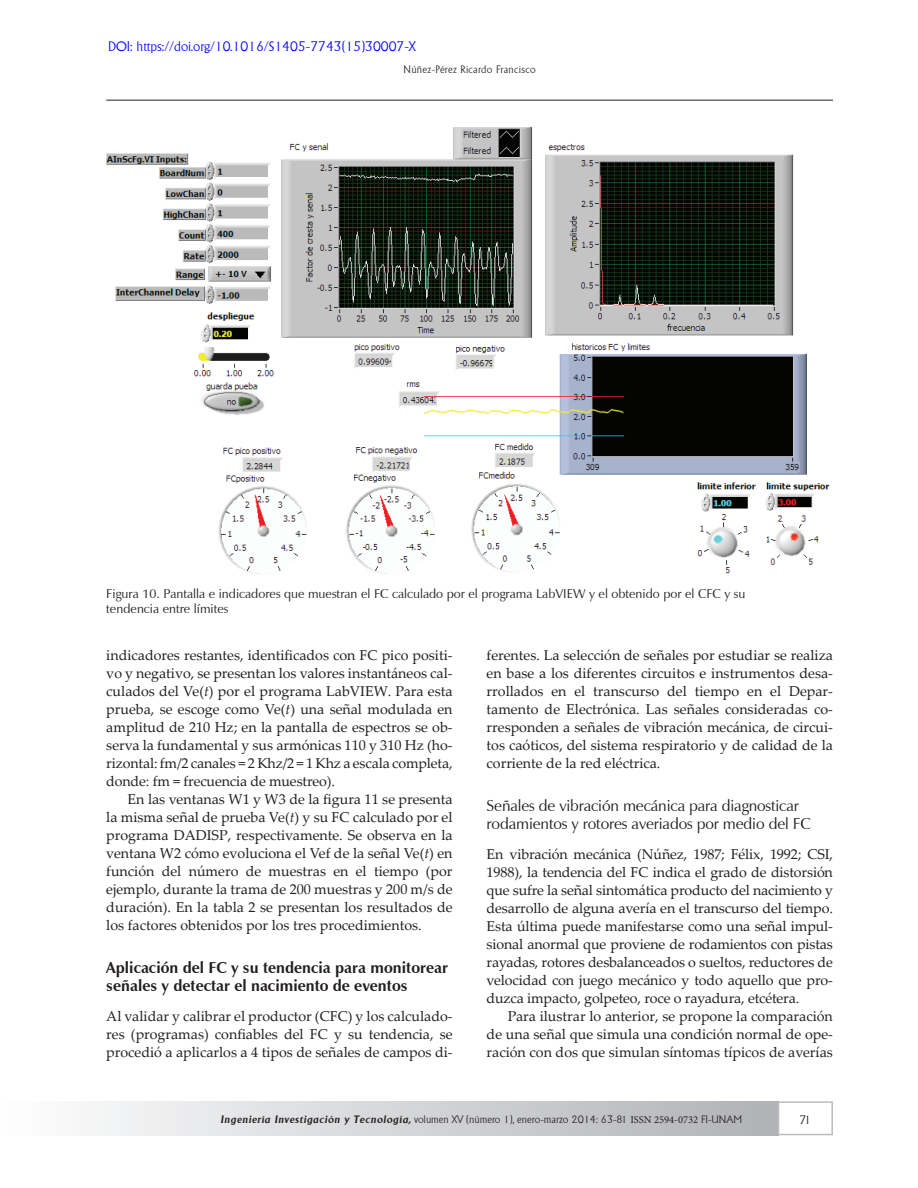
<style>
.page{position:relative;width:918px;height:1188px;background:#fff}
.page>*{position:absolute;margin:0;border:0;box-sizing:border-box;transform-origin:0 0}
.t1{font:15.75px/18px "Zapf Humanist 601 BT";letter-spacing:-.01em;color:#231f20}
.t2{font:700 15.75px/18px "Zapf Humanist 601 BT";color:#231f20}
.t3{font:14.25px/18px "Palatino Linotype";color:#231f20;text-align:justify}
.t4{font:300 13.5px "Adelon";color:#00f}
.t5{font:12.75px/15px "Zapf Humanist 601 BT";color:#231f20}
.t6{font:300 12px "Adelon";color:#231f20}
.t7{font:300 10.5px "Adelon";color:#231f20}
.t8{font:300 10.5px "Adelon";letter-spacing:.025em;color:#231f20}
.s1{font-style:italic}
.s2{font-weight:600;font-style:italic}
.s3{font-family:"Minion Pro";font-weight:400}
</style>
<div class="page">
<div style="left:0;top:1101px;width:778px;height:34px;background:linear-gradient(to right,#fefefe,#b0b2b5)"></div>
<div style="left:778px;top:1101px;width:55px;height:34px;border:2px solid #bcbdc0"></div>
<hr style="left:0;top:1101px;width:2px;height:34px;background:#fefefe">
<hr style="left:106px;top:100px;width:727px;height:1px;background:#231f20">
<img style="left:106px;top:128px;width:724px;height:446px">
<p class="t4" style="left:108px;top:38px;width:310px">DOI: https://doi.org/10.1016/S1405-7743(15)30007-X</p>
<p class="t8" style="left:404px;top:63px;width:134px">Núñez-Pérez Ricardo Francisco</p>
<p class="t5" style="left:106px;top:586px;width:641px">Figura 10. Pantalla e indicadores que muestran el FC calculado por el programa LabVIEW y el obtenido por el CFC y su tendencia entre límites</p>
<p class="t3" style="left:106px;top:646px;width:348px">indicadores restantes, identificados con FC pico positi&shy;vo y negativo, se presentan los valores instantáneos cal&shy;culados del Ve(<span class="s1">t</span>) por el programa LabVIEW. Para esta prueba, se escoge como Ve(<span class="s1">t</span>) una señal modulada en amplitud de 210 Hz; en la pantalla de espectros se ob&shy;serva la fundamental y sus armónicas 110 y 310 Hz (ho&shy;rizontal: fm/2 canales = 2 Khz/2 = 1 Khz a escala completa, donde: fm = frecuencia de muestreo).</p>
<p class="t3" style="left:106px;top:790px;width:348px;text-indent:21px">En las ventanas W1 y W3 de la figura 11 se presenta la misma señal de prueba Ve(<span class="s1">t</span>) y su FC calculado por el programa DADISP, respectivamente. Se observa en la ventana W2 cómo evoluciona el Vef de la señal Ve(<span class="s1">t</span>) en función del número de muestras en el tiempo (por ejemplo, durante la trama de 200 muestras y 200 m/s de duración). En la tabla 2 se presentan los resultados de los factores obtenidos por los tres procedimientos.</p>
<p class="t2" style="left:106px;top:959px;width:343px">Aplicación del FC y su tendencia para monitorear señales y detectar el nacimiento de eventos</p>
<p class="t3" style="left:106px;top:1007px;width:348px">Al validar y calibrar el productor (CFC) y los calculado&shy;res (programas) confiables del FC y su tendencia, se procedió a aplicarlos a 4 tipos de señales de campos di-</p>
<p class="t3" style="left:487px;top:646px;width:348px">ferentes. La selección de señales por estudiar se realiza en base a los diferentes circuitos e instrumentos desa&shy;rrollados en el transcurso del tiempo en el Depar&shy;tamento de Electrónica. Las señales consideradas co&shy;rresponden a señales de vibración mecánica, de circui&shy;tos caóticos, del sistema respiratorio y de calidad de la corriente de la red eléctrica.</p>
<p class="t1" style="left:487px;top:797px;width:326px">Señales de vibración mecánica para diagnosticar rodamientos y rotores averiados por medio del FC</p>
<p class="t3" style="left:487px;top:845px;width:348px">En vibración mecánica (Núñez, 1987; Félix, 1992; CSI, 1988), la tendencia del FC indica el grado de distorsión que sufre la señal sintomática producto del nacimiento y desarrollo de alguna avería en el transcurso del tiempo.<br>Esta última puede manifestarse como una señal impul&shy;sional anormal que proviene de rodamientos con pistas rayadas, rotores desbalanceados o sueltos, reductores de velocidad con juego mecánico y todo aquello que pro&shy;duzca impacto, golpeteo, roce o rayadura, etcétera.</p>
<p class="t3" style="left:487px;top:1007px;width:348px;text-indent:21px">Para ilustrar lo anterior, se propone la comparación de una señal que simula una condición normal de ope&shy;ración con dos que simulan síntomas típicos de averías</p>
<p class="t7" style="left:221px;top:1113px;width:523px"><span class="s2">Ingeniería Investigación y Tecnología,</span> volumen XV (número 1), enero-marzo 2014: 63-81 <span class="s3">ISSN 2594-0732</span> FI-UNAM</p>
<p class="t6" style="left:799px;top:1113px;width:13px">71</p>
</div>
